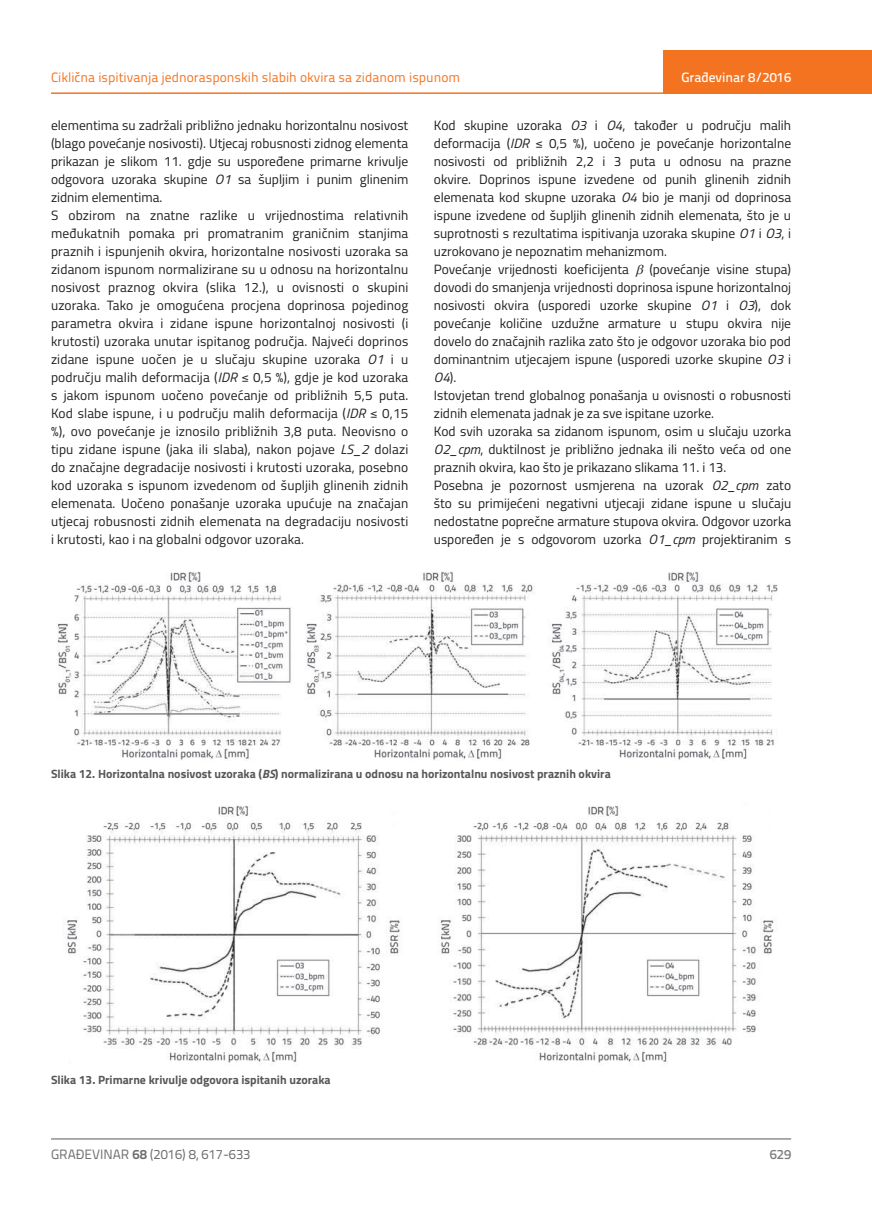
<style>
.page{position:relative;width:872px;height:1212px;background:#fff}
.page>*{position:absolute;margin:0;border:0;box-sizing:border-box;transform-origin:0 0}
.t1{font:13.5px/18px "Titillium";color:#231f20}
.t2{font:13.5px "Titillium Text 22 L";color:#f47321}
.t3{font:13.5px "Titillium Text 22 L";color:#6c6d70}
.t4{font:500 13.5px "Titillium Text 22 L";color:#fff}
.t5{font:500 13.5px "Titillium Text 22 L";color:#787a7d}
.t6{font:700 12px "Titillium";color:#57585a}
.s1{font-style:italic}
.s2{font-weight:700}
</style>
<div class="page">
<hr style="left:51px;top:92px;width:821px;height:2px;background:#f47321">
<div style="left:663px;top:50px;width:209px;height:44px;background:#f47321"></div>
<hr style="left:51px;top:1139px;width:740px;height:1px;background:#57585a">
<img style="left:57px;top:571px;width:721px;height:189px">
<img style="left:66px;top:805px;width:708px;height:260px">
<p class="t2" style="left:51px;top:68px;width:411px">Ciklična ispitivanja jednorasponskih slabih okvira sa zidanom ispunom</p>
<p class="t1" style="left:51px;top:115px;width:359px">elementima su zadržali približno jednaku horizontalnu nosivost (blago povećanje nosivosti). Utjecaj robusnosti zidnog elementa prikazan je slikom 11. gdje su uspoređene primarne krivulje odgovora uzoraka skupine <span class="s1">O1</span> sa šupljim i punim glinenim zidnim elementima.<br>S obzirom na znatne razlike u vrijednostima relativnih međukatnih pomaka pri promatranim graničnim stanjima praznih i ispunjenih okvira, horizontalne nosivosti uzoraka sa zidanom ispunom normalizirane su u odnosu na horizontalnu nosivost praznog okvira (slika 12.), u ovisnosti o skupini uzoraka. Tako je omogućena procjena doprinosa pojedinog parametra okvira i zidane ispune horizontalnoj nosivosti (i krutosti) uzoraka unutar ispitanog područja. Najveći doprinos zidane ispune uočen je u slučaju skupine uzoraka <span class="s1">O1</span> i u području malih deformacija (<span class="s1">IDR</span> ≤ 0,5 %), gdje je kod uzoraka s jakom ispunom uočeno povećanje od približnih 5,5 puta.<br>Kod slabe ispune, i u području malih deformacija (<span class="s1">IDR</span> ≤ 0,15 %), ovo povećanje je iznosilo približnih 3,8 puta. Neovisno o tipu zidane ispune (jaka ili slaba), nakon pojave <span class="s1">LS_2</span> dolazi do značajne degradacije nosivosti i krutosti uzoraka, posebno kod uzoraka s ispunom izvedenom od šupljih glinenih zidnih elemenata. Uočeno ponašanje uzoraka upućuje na značajan utjecaj robusnosti zidnih elemenata na degradaciju nosivosti i krutosti, kao i na globalni odgovor uzoraka.</p>
<p class="t1" style="left:434px;top:115px;width:359px">Kod skupine uzoraka <span class="s1">O3</span> i <span class="s1">O4</span>, također u području malih deformacija (<span class="s1">IDR</span> ≤ 0,5 %), uočeno je povećanje horizontalne nosivosti od približnih 2,2 i 3 puta u odnosu na prazne okvire. Doprinos ispune izvedene od punih glinenih zidnih elemenata kod skupne uzoraka <span class="s1">O4</span> bio je manji od doprinosa ispune izvedene od šupljih glinenih zidnih elemenata, što je u suprotnosti s rezultatima ispitivanja uzoraka skupine <span class="s1">O1</span> i <span class="s1">O3</span>, i uzrokovano je nepoznatim mehanizmom.<br>Povećanje vrijednosti koeficijenta</p>
<p class="t4" style="left:681px;top:67px;width:111px">Građevinar 8/2016</p>
<p class="t1" style="left:434px;top:259px;width:359px;text-indent:215px">(povećanje visine stupa) dovodi do smanjenja vrijednosti doprinosa ispune horizontalnoj nosivosti okvira (usporedi uzorke skupine <span class="s1">O1</span> i <span class="s1">O3</span>), dok povećanje količine uzdužne armature u stupu okvira nije dovelo do značajnih razlika zato što je odgovor uzoraka bio pod dominantnim utjecajem ispune (usporedi uzorke skupine <span class="s1">O3</span> i <span class="s1">O4</span>).<br>Istovjetan trend globalnog ponašanja u ovisnosti o robusnosti zidnih elemenata jadnak je za sve ispitane uzorke.<br>Kod svih uzoraka sa zidanom ispunom, osim u slučaju uzorka <span class="s1">O2_cpm</span>, duktilnost je približno jednaka ili nešto veća od one praznih okvira, kao što je prikazano slikama 11. i 13.<br>Posebna je pozornost usmjerena na uzorak <span class="s1">O2_cpm</span> zato što su primijećeni negativni utjecaji zidane ispune u slučaju nedostatne poprečne armature stupova okvira. Odgovor uzorka uspoređen je s odgovorom uzorka <span class="s1">O1_cpm</span> projektiranim s</p>
<p class="t6" style="left:51px;top:765px;width:561px">Slika 12. Horizontalna nosivost uzoraka (<span class="s1">BS</span>) normalizirana u odnosu na horizontalnu nosivost praznih okvira</p>
<p class="t6" style="left:51px;top:1071px;width:281px">Slika 13. Primarne krivulje odgovora ispitanih uzoraka</p>
<p class="t3" style="left:51px;top:1144px;width:201px">GRAĐEVINAR <span class="s2">68</span> (2016) 8, 617-633</p>
<p class="t5" style="left:769px;top:1144px;width:23px">629</p>
</div>
